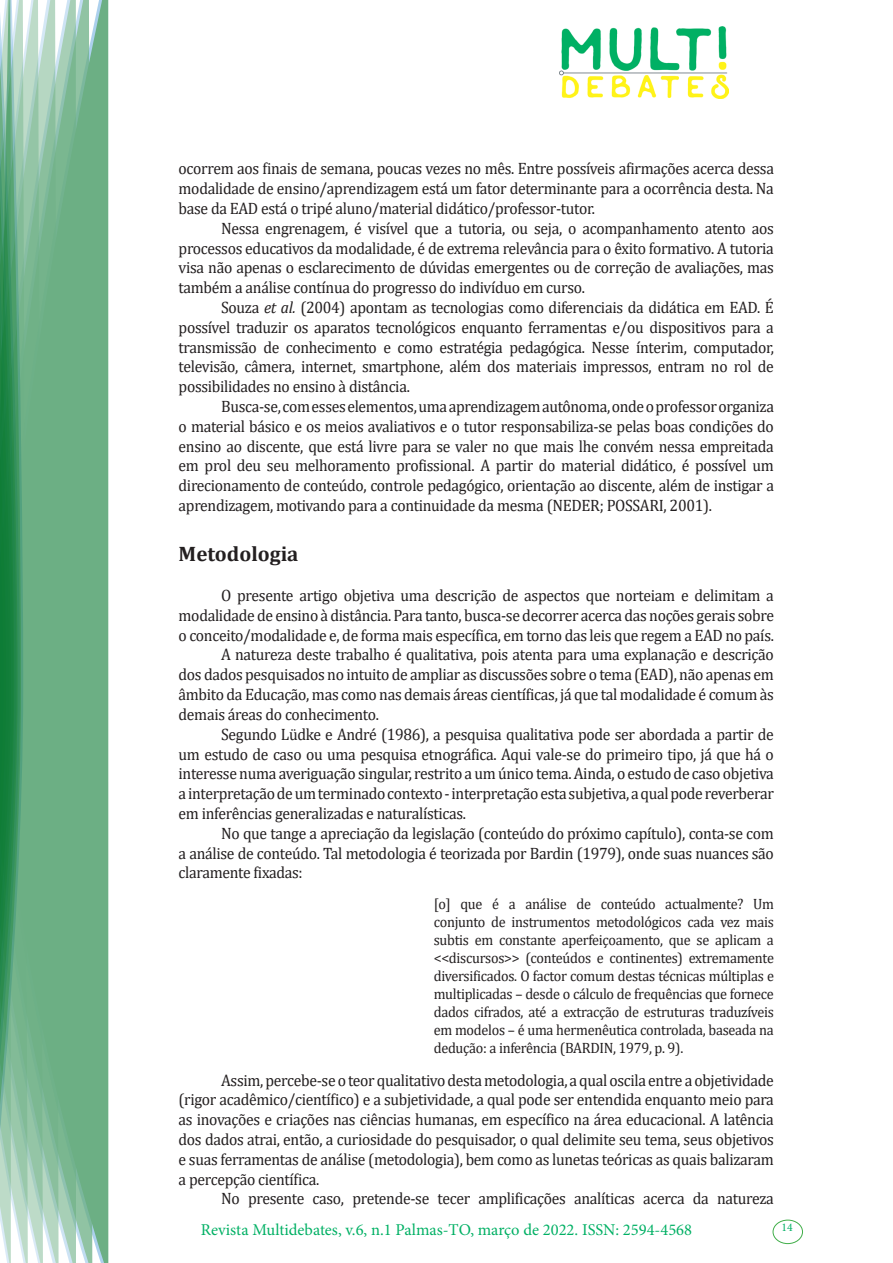
<style>
.page{position:relative;width:893px;height:1263px;background:#fff}
.page>*{position:absolute;margin:0;border:0;box-sizing:border-box;transform-origin:0 0}
.Titulo_2{font:700 21px "Cambria";color:#231f20}
.texto{font:16.5px/19.8px "Cambria";letter-spacing:-.02em;color:#231f20;text-align:justify;scale:.95 1}
.t1{font:16.5px "Minion Pro";color:#00b064}
.citacao{font:15px/18px "Cambria";letter-spacing:-.02em;color:#231f20;text-align:justify;scale:.95 1}
.t2{font:11.7px "Minion Pro";color:#00b064}
.s1{font-style:italic}
</style>
<div class="page">
<img style="left:559px;top:26px;width:169px;height:72px">
<div style="left:95px;top:0;width:14px;height:1263px;background:#6caf84"></div>
<svg style="left:79px;top:0;width:16px;height:1263px;background:#71b289"></svg>
<svg style="left:62px;top:0;width:17px;height:1263px;background:#75b48c"></svg>
<svg style="left:45px;top:0;width:17px;height:1263px;background:#7cb792"></svg>
<svg style="left:30px;top:0;width:15px;height:1263px;background:#80ba96"></svg>
<svg style="left:0;top:0;width:30px;height:1263px;background:#61a97f"></svg>
<div style="left:772px;top:1219px;width:31px;height:25px;border:1px solid #40ae49;border-radius:50%"></div>
<p class="texto" style="left:179px;top:159px;width:628px">ocorrem aos finais de semana, poucas vezes no mês. Entre possíveis afirmações acerca dessa modalidade de ensino/aprendizagem está um fator determinante para a ocorrência desta. Na base da EAD está o tripé aluno/material didático/professor-tutor.</p>
<p class="texto" style="left:179px;top:218px;width:628px;text-indent:43px">Nessa engrenagem, é visível que a tutoria, ou seja, o acompanhamento atento aos processos educativos da modalidade, é de extrema relevância para o êxito formativo. A tutoria visa não apenas o esclarecimento de dúvidas emergentes ou de correção de avaliações, mas também a análise contínua do progresso do indivíduo em curso.</p>
<p class="texto" style="left:179px;top:297px;width:628px;text-indent:43px">Souza <span class="s1">et al.</span> (2004) apontam as tecnologias como diferenciais da didática em EAD. É possível traduzir os aparatos tecnológicos enquanto ferramentas e/ou dispositivos para a transmissão de conhecimento e como estratégia pedagógica. Nesse ínterim, computador, televisão, câmera, internet, smartphone, além dos materiais impressos, entram no rol de possibilidades no ensino à distância.</p>
<p class="texto" style="left:179px;top:396px;width:628px;text-indent:43px">Busca-se, com esses elementos, uma aprendizagem autônoma, onde o professor organiza o material básico e os meios avaliativos e o tutor responsabiliza-se pelas boas condições do ensino ao discente, que está livre para se valer no que mais lhe convém nessa empreitada em prol deu seu melhoramento profissional. A partir do material didático, é possível um direcionamento de conteúdo, controle pedagógico, orientação ao discente, além de instigar a aprendizagem, motivando para a continuidade da mesma (NEDER; POSSARI, 2001).</p>
<p class="Titulo_2" style="left:179px;top:539px;width:121px">Metodologia</p>
<p class="texto" style="left:179px;top:585px;width:628px;text-indent:43px">O presente artigo objetiva uma descrição de aspectos que norteiam e delimitam a modalidade de ensino à distância. Para tanto, busca-se decorrer acerca das noções gerais sobre o conceito/modalidade e, de forma mais específica, em torno das leis que regem a EAD no país.</p>
<p class="texto" style="left:179px;top:645px;width:628px;text-indent:43px">A natureza deste trabalho é qualitativa, pois atenta para uma explanação e descrição dos dados pesquisados no intuito de ampliar as discussões sobre o tema (EAD), não apenas em âmbito da Educação, mas como nas demais áreas científicas, já que tal modalidade é comum às demais áreas do conhecimento.</p>
<p class="texto" style="left:179px;top:724px;width:628px;text-indent:43px">Segundo Lüdke e André (1986), a pesquisa qualitativa pode ser abordada a partir de um estudo de caso ou uma pesquisa etnográfica. Aqui vale-se do primeiro tipo, já que há o interesse numa averiguação singular, restrito a um único tema. Ainda, o estudo de caso objetiva a interpretação de um terminado contexto - interpretação esta subjetiva, a qual pode reverberar em inferências generalizadas e naturalísticas.</p>
<p class="texto" style="left:179px;top:823px;width:628px;text-indent:43px">No que tange a apreciação da legislação (conteúdo do próximo capítulo), conta-se com a análise de conteúdo. Tal metodologia é teorizada por Bardin (1979), onde suas nuances são claramente fixadas:</p>
<p class="citacao" style="left:434px;top:895px;width:360px">[o] que é a análise de conteúdo actualmente? Um conjunto de instrumentos metodológicos cada vez mais subtis em constante aperfeiçoamento, que se aplicam a &lt;&lt;discursos&gt;&gt; (conteúdos e continentes) extremamente diversificados. O factor comum destas técnicas múltiplas e multiplicadas – desde o cálculo de frequências que fornece dados cifrados, até a extracção de estruturas traduzíveis em modelos – é uma hermenêutica controlada, baseada na dedução: a inferência (BARDIN, 1979, p. 9).</p>
<p class="texto" style="left:179px;top:1070px;width:628px;text-indent:43px">Assim, percebe-se o teor qualitativo desta metodologia, a qual oscila entre a objetividade (rigor acadêmico/científico) e a subjetividade, a qual pode ser entendida enquanto meio para as inovações e criações nas ciências humanas, em específico na área educacional. A latência dos dados atrai, então, a curiosidade do pesquisador, o qual delimite seu tema, seus objetivos e suas ferramentas de análise (metodologia), bem como as lunetas teóricas as quais balizaram a percepção científica.</p>
<p class="texto" style="left:221px;top:1189px;width:583px">No presente caso, pretende-se tecer amplificações analíticas acerca da natureza</p>
<p class="t1" style="left:201px;top:1218px;width:493px">Revista Multidebates, v.6, n.1 Palmas-TO, março de 2022. ISSN: 2594-4568</p>
<p class="t2" style="left:781px;top:1219px;width:13px">14</p>
</div>
